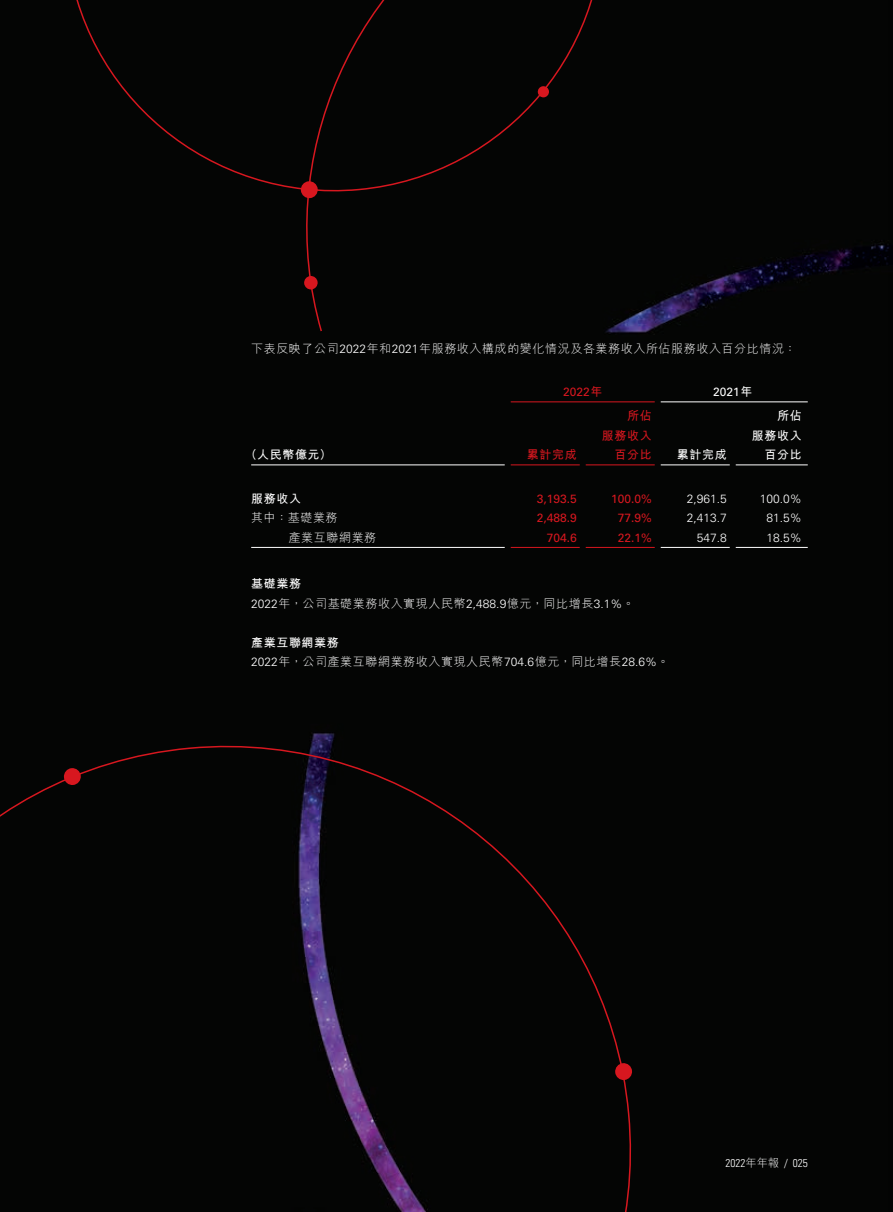
<style>
.page{position:relative;width:893px;height:1212px;background:#040504}
.page>*{position:absolute;margin:0;border:0;box-sizing:border-box;transform-origin:0 0}
.t1{font:300 12px/19.5px "M Hei HK";letter-spacing:.05em;color:#fff}
.t2{font:12px "Univers LT Std";color:#d7171f}
.t3{font:300 12px "Univers LT Std";color:#fff}
.t4{font:700 12px/19.5px "M Hei HK";letter-spacing:.05em;color:#fff;text-align:right}
.t5{font:700 12px/19.5px "M Hei HK";letter-spacing:.05em;color:#d7171f;text-align:right}
.t6{font:12px "Univers LT Std";color:#fff}
.t7{font:300 condensed 11.25px "Univers LT Std";color:#fff}
.s1{font-family:"Univers LT Std"}
.s2{font-family:"M Hei HK";font-weight:700}
.s3{font-weight:700}
.s4{font-family:"M Hei HK";font-stretch:normal}
</style>
<div class="page">
<div style="left:0;top:728px;width:649px;height:484px;background:#040504"></div>
<div style="left:53px;top:0;width:219px;height:203px;background:#040504"></div>
<div style="left:272px;top:0;width:621px;height:534px;background:#040504"></div>
<div style="left:64px;top:768px;width:17px;height:17px;background:#d7171f;border-radius:50%"></div>
<div style="left:300px;top:181px;width:18px;height:18px;background:#d7171f;border-radius:50%"></div>
<div style="left:304px;top:276px;width:14px;height:14px;background:#d7171f;border-radius:50%"></div>
<div style="left:537px;top:86px;width:12px;height:12px;background:#d7171f;border-radius:50%"></div>
<div style="left:615px;top:1063px;width:17px;height:17px;background:#d7171f;border-radius:50%"></div>
<hr style="left:511px;top:401px;width:144px;height:1px;background:#d7171f">
<hr style="left:661px;top:401px;width:147px;height:1px;background:#fff">
<hr style="left:251px;top:464px;width:254px;height:1px;background:#fff">
<hr style="left:511px;top:464px;width:69px;height:1px;background:#d7171f">
<hr style="left:586px;top:464px;width:69px;height:1px;background:#d7171f">
<hr style="left:661px;top:464px;width:69px;height:1px;background:#fff">
<hr style="left:736px;top:464px;width:72px;height:1px;background:#fff">
<hr style="left:251px;top:547px;width:254px;height:1px;background:#fff">
<hr style="left:511px;top:547px;width:69px;height:1px;background:#d7171f">
<hr style="left:586px;top:547px;width:69px;height:1px;background:#d7171f">
<hr style="left:661px;top:547px;width:69px;height:1px;background:#fff">
<hr style="left:736px;top:547px;width:72px;height:1px;background:#fff">
<p class="t1" style="left:251px;top:338px;width:546px">下表反映了公司<span class="s1">2022</span>年和<span class="s1">2021</span>年服務收入構成的變化情況及各業務收入所佔服務收入百分比情況：</p>
<p class="t2" style="left:563px;top:385px;width:41px">2022<span class="s2">年</span></p>
<p class="t6" style="left:713px;top:385px;width:41px">2021<span class="s2">年</span></p>
<p class="t4" style="left:245px;top:444px;width:88px">（人民幣億元）</p>
<p class="t5" style="left:527px;top:444px;width:51px">累計完成</p>
<p class="t5" style="left:602px;top:405px;width:51px">所佔<br>服務收入百分比</p>
<p class="t4" style="left:677px;top:444px;width:51px">累計完成</p>
<p class="t4" style="left:752px;top:405px;width:51px">所佔<br>服務收入百分比</p>
<p class="t4" style="left:251px;top:488px;width:51px">服務收入</p>
<p class="t2" style="left:537px;top:491px;width:42px">3,193.5</p>
<p class="t2" style="left:611px;top:491px;width:42px">100.0%</p>
<p class="t3" style="left:687px;top:491px;width:42px">2,961.5</p>
<p class="t3" style="left:760px;top:491px;width:44px">100.0%</p>
<p class="t1" style="left:251px;top:508px;width:88px">其中：基礎業務</p>
<p class="t2" style="left:537px;top:511px;width:42px">2,488.9</p>
<p class="t2" style="left:618px;top:511px;width:36px">77.9%</p>
<p class="t3" style="left:687px;top:511px;width:42px">2,413.7</p>
<p class="t3" style="left:766px;top:511px;width:37px">81.5%</p>
<p class="t1" style="left:289px;top:527px;width:89px">產業互聯網業務</p>
<p class="t2" style="left:547px;top:530px;width:32px">704.6</p>
<p class="t2" style="left:618px;top:530px;width:36px">22.1%</p>
<p class="t3" style="left:697px;top:530px;width:32px">547.8</p>
<p class="t3" style="left:766px;top:530px;width:37px">18.5%</p>
<p class="t1" style="left:251px;top:573px;width:385px"><span class="s3">基礎業務<br></span><span class="s1">2022</span>年，公司基礎業務收入實現人民幣<span class="s1">2,488.9</span>億元，同比增長<span class="s1">3.1%</span>。</p>
<p class="t1" style="left:251px;top:632px;width:419px"><span class="s3">產業互聯網業務<br></span><span class="s1">2022</span>年，公司產業互聯網業務收入實現人民幣<span class="s1">704.6</span>億元，同比增長<span class="s1">28.6%</span>。</p>
<p class="t7" style="left:725px;top:1156px;width:84px">2022<span class="s4">年年報</span> / 025</p>
</div>
